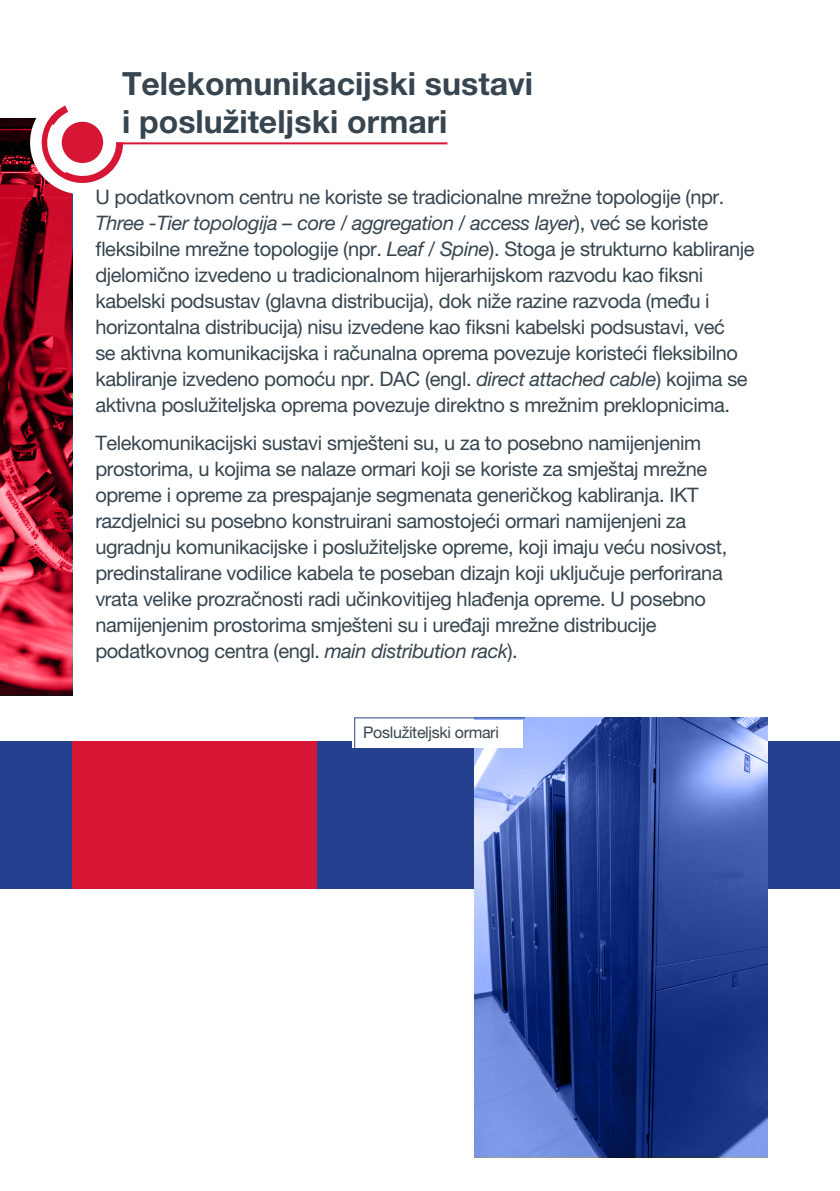
<style>
.page{position:relative;width:840px;height:1191px;background:#fff}
.page>*{position:absolute;margin:0;border:0;box-sizing:border-box;transform-origin:0 0}
.t1{font:700 32px/38.4px "Helvetica Neue LT Pro";color:#36454f}
.t2{font:20px/26px "Helvetica Neue LT Pro";letter-spacing:-.02em;color:#36454f}
.t3{font:16px "Helvetica Neue LT Pro";letter-spacing:-.02em;color:#36454f}
.s1{font-style:italic}
</style>
<div class="page">
<svg style="left:0;top:118px;width:72px;height:577px;background:#9b162c"></svg>
<div style="left:0;top:741px;width:839px;height:148px;background:#25408f"></div>
<div style="left:72px;top:741px;width:245px;height:148px;background:#d71635"></div>
<svg style="left:474px;top:717px;width:293px;height:440px;background:#38519a"></svg>
<svg style="left:353px;top:717px;width:172px;height:35px"></svg>
<div style="left:30px;top:91px;width:104px;height:103px;background:#fff;border-radius:50%"></div>
<svg style="left:38px;top:106px;width:85px;height:81px"></svg>
<hr style="left:116px;top:142px;width:331px;height:2px;background:#d71635">
<h1 class="t1" style="left:122px;top:64px;width:412px">Telekomunikacijski sustavi i poslužiteljski ormari</h1>
<p class="t2" style="left:95px;top:184px;width:660px">U podatkovnom centru ne koriste se tradicionalne mrežne topologije (npr.<br><span class="s1">Three -Tier topologija – core / aggregation / access layer</span>), već se koriste fleksibilne mrežne topologije (npr. <span class="s1">Leaf / Spine</span>). Stoga je strukturno kabliranje djelomično izvedeno u tradicionalnom hijerarhijskom razvodu kao fiksni kabelski podsustav (glavna distribucija), dok niže razine razvoda (među i horizontalna distribucija) nisu izvedene kao fiksni kabelski podsustavi, već<br>se aktivna komunikacijska i računalna oprema povezuje koristeći fleksibilno kabliranje izvedeno pomoću npr. DAC (engl. <span class="s1">direct attached cable</span>) kojima se aktivna poslužiteljska oprema povezuje direktno s mrežnim preklopnicima.</p>
<p class="t2" style="left:95px;top:429px;width:633px">Telekomunikacijski sustavi smješteni su, u za to posebno namijenjenim prostorima, u kojima se nalaze ormari koji se koriste za smještaj mrežne opreme i opreme za prespajanje segmenata generičkog kabliranja. IKT razdjelnici su posebno konstruirani samostojeći ormari namijenjeni za ugradnju komunikacijske i poslužiteljske opreme, koji imaju veću nosivost, predinstalirane vodilice kabela te poseban dizajn koji uključuje perforirana vrata velike prozračnosti radi učinkovitijeg hlađenja opreme. U posebno namijenjenim prostorima smješteni su i uređaji mrežne distribucije podatkovnog centra (engl. <span class="s1">main distribution rack</span>).</p>
<p class="t3" style="left:363px;top:722px;width:137px">Poslužiteljski ormari</p>
</div>
